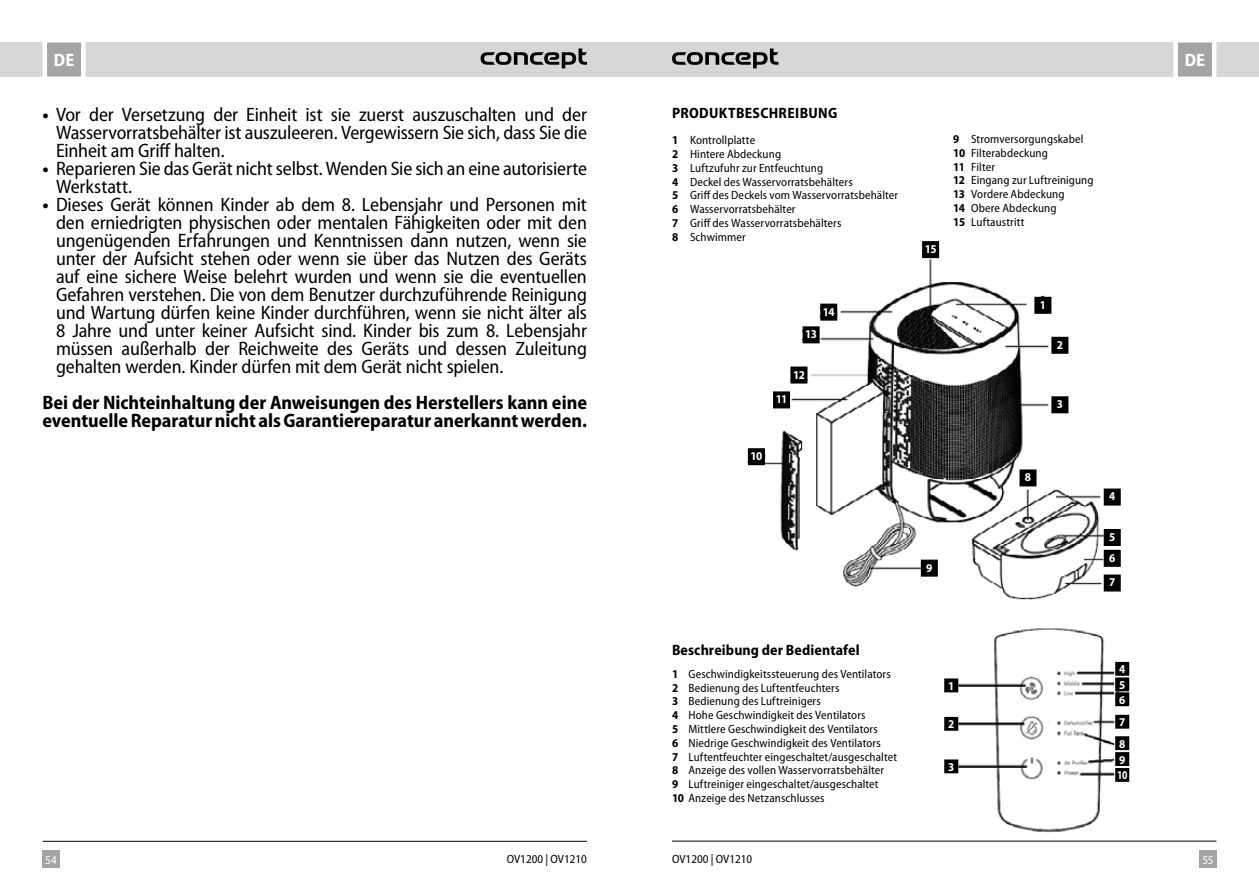
<style>
.page{position:relative;width:1259px;height:893px;background:#fff}
.page>*{position:absolute;margin:0;border:0;box-sizing:border-box;transform-origin:0 0}
.t1{font:semi-condensed 19.5px/18px "Myriad Pro";letter-spacing:-.01em;color:#000;text-align:justify}
.t2{font:700 semi-condensed 19.5px/18px "Myriad Pro";color:#000}
.t3{font:700 semi-condensed 18px "Myriad Pro";color:#fff}
.t4{font:700 semi-condensed 15px "Myriad Pro";letter-spacing:.01em;color:#000}
.t5{font:semi-condensed 12px/13.8px "Myriad Pro";letter-spacing:.01em;color:#000}
.t6{font:700 semi-condensed 12px/20.9px "Myriad Pro";letter-spacing:-.04em;color:#fff}
.t7{font:semi-condensed 12px "Myriad Pro";color:#fff}
.t8{font:700 semi-condensed 12px "Myriad Pro";letter-spacing:-.04em;color:#fff;scale:.86 1}
.s1{font-weight:700}
</style>
<div class="page">
<div style="left:629px;top:43px;width:630px;height:34px;background:#d7d7d7"></div>
<div style="left:0;top:43px;width:629px;height:34px;background:#d7d7d7"></div>
<div style="left:43px;top:850px;width:17px;height:17px;background:#a4a4a4"></div>
<div style="left:1199px;top:850px;width:17px;height:17px;background:#a4a4a4"></div>
<svg style="left:1171px;top:42px;width:47px;height:35px;background:#bbb"></svg>
<svg style="left:40px;top:42px;width:48px;height:35px;background:#bcbcbc"></svg>
<hr style="left:672px;top:841px;width:544px;height:1px;background:#000">
<hr style="left:43px;top:841px;width:544px;height:1px;background:#000">
<svg style="left:480px;top:48px;width:107px;height:20px"></svg>
<svg style="left:672px;top:48px;width:106px;height:20px"></svg>
<img style="left:747px;top:241px;width:374px;height:359px">
<div style="left:1104px;top:489px;width:16px;height:16px;background:#000"></div>
<div style="left:1103px;top:488px;width:17px;height:17px;border:2px solid #000"></div>
<div style="left:1104px;top:530px;width:16px;height:15px;background:#000"></div>
<div style="left:1103px;top:529px;width:17px;height:17px;border:2px solid #000"></div>
<div style="left:1104px;top:551px;width:16px;height:15px;background:#000"></div>
<div style="left:1103px;top:550px;width:17px;height:17px;border:2px solid #000"></div>
<div style="left:1104px;top:575px;width:16px;height:16px;background:#000"></div>
<div style="left:1103px;top:574px;width:17px;height:17px;border:2px solid #000"></div>
<div style="left:921px;top:560px;width:16px;height:16px;background:#000"></div>
<div style="left:921px;top:560px;width:17px;height:17px;border:2px solid #000"></div>
<div style="left:1020px;top:470px;width:15px;height:16px;background:#000"></div>
<div style="left:1019px;top:469px;width:17px;height:17px;border:2px solid #000"></div>
<div style="left:748px;top:449px;width:16px;height:15px;background:#000"></div>
<div style="left:748px;top:448px;width:17px;height:17px;border:2px solid #000"></div>
<div style="left:1052px;top:397px;width:15px;height:16px;background:#000"></div>
<div style="left:1051px;top:396px;width:17px;height:17px;border:2px solid #000"></div>
<div style="left:1052px;top:338px;width:15px;height:15px;background:#000"></div>
<div style="left:1051px;top:337px;width:17px;height:17px;border:2px solid #000"></div>
<div style="left:1035px;top:298px;width:15px;height:15px;background:#000"></div>
<div style="left:1034px;top:297px;width:17px;height:17px;border:2px solid #000"></div>
<div style="left:923px;top:242px;width:15px;height:15px;background:#000"></div>
<div style="left:922px;top:241px;width:17px;height:17px;border:2px solid #000"></div>
<div style="left:774px;top:392px;width:15px;height:16px;background:#000"></div>
<div style="left:773px;top:391px;width:17px;height:17px;border:2px solid #000"></div>
<div style="left:791px;top:367px;width:15px;height:16px;background:#000"></div>
<div style="left:790px;top:367px;width:17px;height:17px;border:2px solid #000"></div>
<div style="left:803px;top:327px;width:16px;height:16px;background:#000"></div>
<div style="left:802px;top:326px;width:17px;height:17px;border:2px solid #000"></div>
<div style="left:821px;top:304px;width:15px;height:16px;background:#000"></div>
<div style="left:820px;top:304px;width:17px;height:17px;border:2px solid #000"></div>
<img style="left:944px;top:628px;width:186px;height:205px">
<div style="left:1116px;top:663px;width:12px;height:12px;background:#000"></div>
<div style="left:1115px;top:662px;width:14px;height:14px;border:2px solid #000"></div>
<div style="left:1116px;top:769px;width:12px;height:12px;background:#000"></div>
<div style="left:1115px;top:768px;width:14px;height:14px;border:2px solid #000"></div>
<div style="left:1116px;top:753px;width:12px;height:12px;background:#000"></div>
<div style="left:1115px;top:752px;width:14px;height:14px;border:2px solid #000"></div>
<div style="left:1116px;top:737px;width:12px;height:12px;background:#000"></div>
<div style="left:1115px;top:736px;width:14px;height:14px;border:2px solid #000"></div>
<div style="left:1116px;top:715px;width:12px;height:13px;background:#000"></div>
<div style="left:1115px;top:715px;width:14px;height:14px;border:2px solid #000"></div>
<div style="left:1116px;top:693px;width:12px;height:12px;background:#000"></div>
<div style="left:1115px;top:692px;width:14px;height:14px;border:2px solid #000"></div>
<div style="left:1116px;top:678px;width:12px;height:12px;background:#000"></div>
<div style="left:1115px;top:677px;width:14px;height:14px;border:2px solid #000"></div>
<div style="left:945px;top:679px;width:12px;height:13px;background:#000"></div>
<div style="left:944px;top:678px;width:14px;height:14px;border:2px solid #000"></div>
<div style="left:945px;top:718px;width:12px;height:12px;background:#000"></div>
<div style="left:944px;top:717px;width:14px;height:14px;border:2px solid #000"></div>
<div style="left:945px;top:760px;width:12px;height:13px;background:#000"></div>
<div style="left:944px;top:759px;width:14px;height:14px;border:2px solid #000"></div>
<p class="t3" style="left:54px;top:50px;width:22px">DE</p>
<p class="t3" style="left:1184px;top:50px;width:22px">DE</p>
<p class="t1" style="left:56px;top:106px;width:532px;text-indent:-13px"><span class="s1">•</span> Vor der Versetzung der Einheit ist sie zuerst auszuschalten und der Wasservorratsbehälter ist auszuleeren. Vergewissern Sie sich, dass Sie die Einheit am Griff halten.</p>
<p class="t1" style="left:56px;top:160px;width:532px;text-indent:-13px"><span class="s1">•</span> Reparieren Sie das Gerät nicht selbst. Wenden Sie sich an eine autorisierte<br>Werkstatt.</p>
<p class="t1" style="left:56px;top:196px;width:532px;text-indent:-13px"><span class="s1">•</span> Dieses Gerät können Kinder ab dem 8. Lebensjahr und Personen mit den erniedrigten physischen oder mentalen Fähigkeiten oder mit den ungenügenden Erfahrungen und Kenntnissen dann nutzen, wenn sie unter der Aufsicht stehen oder wenn sie über das Nutzen des Geräts auf eine sichere Weise belehrt wurden und wenn sie die eventuellen Gefahren verstehen. Die von dem Benutzer durchzuführende Reinigung und Wartung dürfen keine Kinder durchführen, wenn sie nicht älter als 8 Jahre und unter keiner Aufsicht sind. Kinder bis zum 8. Lebensjahr müssen außerhalb der Reichweite des Geräts und dessen Zuleitung gehalten werden. Kinder dürfen mit dem Gerät nicht spielen.</p>
<p class="t2" style="left:43px;top:394px;width:546px">Bei der Nichteinhaltung der Anweisungen des Herstellers kann eine eventuelle Reparatur nicht als Garantiereparatur anerkannt werden.</p>
<p class="t4" style="left:672px;top:104px;width:167px">PRODUKTBESCHREIBUNG</p>
<p class="t5" style="left:672px;top:133px;width:227px"><span class="s1">1</span> Kontrollplatte<br><span class="s1">2</span> Hintere Abdeckung<br><span class="s1">3</span> Luftzufuhr zur Entfeuchtung<br><span class="s1">4</span> Deckel des Wasservorratsbehälters<br><span class="s1">5</span> Griff des Deckels vom Wasservorratsbehälter<br><span class="s1">6</span> Wasservorratsbehälter<br><span class="s1">7</span> Griff des Wasservorratsbehälters<br><span class="s1">8</span> Schwimmer</p>
<p class="t5" style="left:953px;top:132px;width:142px"><span class="s1">9</span> Stromversorgungskabel<br><span class="s1">10</span> Filterabdeckung<br><span class="s1">11</span> Filter<br><span class="s1">12</span> Eingang zur Luftreinigung<br><span class="s1">13</span> Vordere Abdeckung<br><span class="s1">14</span> Obere Abdeckung<br><span class="s1">15</span> Luftaustritt</p>
<p class="t6" style="left:823px;top:301px;width:13px">14</p>
<p class="t6" style="left:805px;top:324px;width:13px">13</p>
<p class="t6" style="left:775px;top:389px;width:13px">11</p>
<p class="t6" style="left:793px;top:364px;width:13px">12</p>
<p class="t6" style="left:750px;top:446px;width:14px">10</p>
<p class="t6" style="left:924px;top:239px;width:13px">15</p>
<p class="t6" style="left:926px;top:557px;width:8px">9</p>
<p class="t6" style="left:1039px;top:294px;width:8px">1</p>
<p class="t6" style="left:1056px;top:334px;width:8px">2</p>
<p class="t6" style="left:1056px;top:394px;width:8px">3</p>
<p class="t6" style="left:1025px;top:467px;width:8px">8</p>
<p class="t6" style="left:1109px;top:486px;width:8px">4</p>
<p class="t6" style="left:1109px;top:527px;width:8px">5<br>6</p>
<p class="t6" style="left:1109px;top:572px;width:8px">7</p>
<p class="t4" style="left:672px;top:642px;width:189px">Beschreibung der Bedientafel</p>
<p class="t5" style="left:672px;top:667px;width:226px"><span class="s1">1</span> Geschwindigkeitssteuerung des Ventilators <span class="s1">2</span> Bedienung des Luftentfeuchters<br><span class="s1">3</span> Bedienung des Luftreinigers<br><span class="s1">4</span> Hohe Geschwindigkeit des Ventilators<br><span class="s1">5</span> Mittlere Geschwindigkeit des Ventilators<br><span class="s1">6</span> Niedrige Geschwindigkeit des Ventilators<br><span class="s1">7</span> Luftentfeuchter eingeschaltet/ausgeschaltet <span class="s1">8</span> Anzeige des vollen Wasservorratsbehälter<br><span class="s1">9</span> Luftreiniger eingeschaltet/ausgeschaltet<br><span class="s1">10</span> Anzeige des Netzanschlusses</p>
<p class="t6" style="left:1119px;top:659px;width:8px">4</p>
<p class="t6" style="left:948px;top:676px;width:8px">1</p>
<p class="t6" style="left:1119px;top:675px;width:8px">5</p>
<p class="t6" style="left:948px;top:714px;width:8px">2</p>
<p class="t6" style="left:948px;top:757px;width:8px">3</p>
<p class="t6" style="left:1119px;top:689px;width:8px">6</p>
<p class="t6" style="left:1119px;top:712px;width:8px">7</p>
<p class="t6" style="left:1119px;top:733px;width:8px">8</p>
<p class="t6" style="left:1119px;top:749px;width:8px">9</p>
<p class="t8" style="left:1117px;top:769px;width:14px">10</p>
<p class="t5" style="left:507px;top:852px;width:82px">OV1200 | OV1210</p>
<p class="t5" style="left:672px;top:852px;width:82px">OV1200 | OV1210</p>
<p class="t7" style="left:45px;top:853px;width:13px">54</p>
<p class="t7" style="left:1202px;top:853px;width:13px">55</p>
</div>
